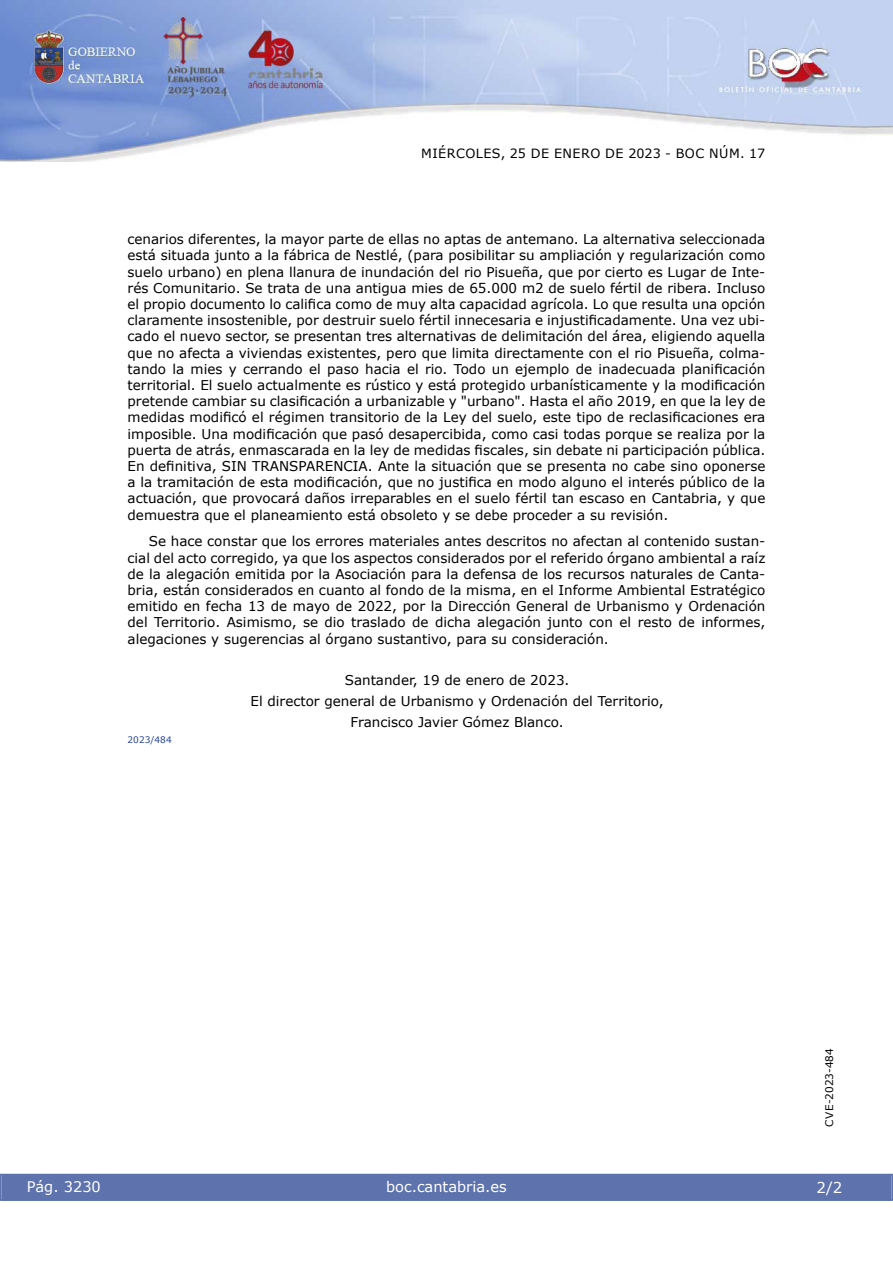
<style>
.page{position:relative;width:893px;height:1263px;background:#fff}
.page>*{position:absolute;margin:0;border:0;box-sizing:border-box;transform-origin:0 0}
.t1{font:15px "Verdana 2";color:#fff}
.t2{font:14.55px "Verdana 2";color:#fff}
.inicio_de_parrafo{font:13.5px/16.2px "Verdana";color:#000;text-align:justify}
.center{font:13.5px "Verdana";color:#000}
.t3{font:12.75px "Verdana 2";letter-spacing:.035em;color:#000}
.t4{font:10.5px "Verdana 2";color:#000}
.numero_exp{font:9px "Verdana 2";color:#27459e}
</style>
<div class="page">
<img style="left:0;top:0;width:893px;height:161px">
<div style="left:1px;top:1174px;width:890px;height:27px;background:#5e73ae"></div>
<p class="t3" style="left:421px;top:144px;width:346px">MIÉRCOLES, 25 DE ENERO DE 2023 - BOC NÚM. 17</p>
<p class="inicio_de_parrafo" style="left:128px;top:231px;width:639px">cenarios diferentes, la mayor parte de ellas no aptas de antemano. La alternativa seleccionada está situada junto a la fábrica de Nestlé, (para posibilitar su ampliación y regularización como suelo urbano) en plena llanura de inundación del rio Pisueña, que por cierto es Lugar de Inte&shy;rés Comunitario. Se trata de una antigua mies de 65.000 m2 de suelo fértil de ribera. Incluso el propio documento lo califica como de muy alta capacidad agrícola. Lo que resulta una opción claramente insostenible, por destruir suelo fértil innecesaria e injustificadamente. Una vez ubi&shy;cado el nuevo sector, se presentan tres alternativas de delimitación del área, eligiendo aquella que no afecta a viviendas existentes, pero que limita directamente con el rio Pisueña, colma&shy;tando la mies y cerrando el paso hacia el rio. Todo un ejemplo de inadecuada planificación territorial. El suelo actualmente es rústico y está protegido urbanísticamente y la modificación pretende cambiar su clasificación a urbanizable y "urbano". Hasta el año 2019, en que la ley de medidas modificó el régimen transitorio de la Ley del suelo, este tipo de reclasificaciones era imposible. Una modificación que pasó desapercibida, como casi todas porque se realiza por la puerta de atrás, enmascarada en la ley de medidas fiscales, sin debate ni participación pública.<br>En definitiva, SIN TRANSPARENCIA. Ante la situación que se presenta no cabe sino oponerse a la tramitación de esta modificación, que no justifica en modo alguno el interés público de la actuación, que provocará daños irreparables en el suelo fértil tan escaso en Cantabria, y que demuestra que el planeamiento está obsoleto y se debe proceder a su revisión.</p>
<p class="inicio_de_parrafo" style="left:128px;top:533px;width:639px;text-indent:21px">Se hace constar que los errores materiales antes descritos no afectan al contenido sustan&shy;cial del acto corregido, ya que los aspectos considerados por el referido órgano ambiental a raíz de la alegación emitida por la Asociación para la defensa de los recursos naturales de Canta&shy;bria, están considerados en cuanto al fondo de la misma, en el Informe Ambiental Estratégico emitido en fecha 13 de mayo de 2022, por la Dirección General de Urbanismo y Ordenación del Territorio. Asimismo, se dio traslado de dicha alegación junto con el resto de informes, alegaciones y sugerencias al órgano sustantivo, para su consideración.</p>
<p class="center" style="left:345px;top:671px;width:226px">Santander, 19 de enero de 2023.</p>
<p class="center" style="left:251px;top:692px;width:415px">El director general de Urbanismo y Ordenación del Territorio,</p>
<p class="center" style="left:350px;top:713px;width:215px">Francisco Javier Gómez Blanco.</p>
<p class="numero_exp" style="left:128px;top:733px;width:46px">2023/484</p>
<p class="t2" style="left:27px;top:1177px;width:76px">Pág. 3230</p>
<p class="t2" style="left:386px;top:1177px;width:122px">boc.cantabria.es</p>
<p class="t4" style="left:822px;top:1126px;width:80px;rotate:-90deg">CVE-2023-484</p>
<p class="t1" style="left:816px;top:1177px;width:27px">2/2</p>
</div>
